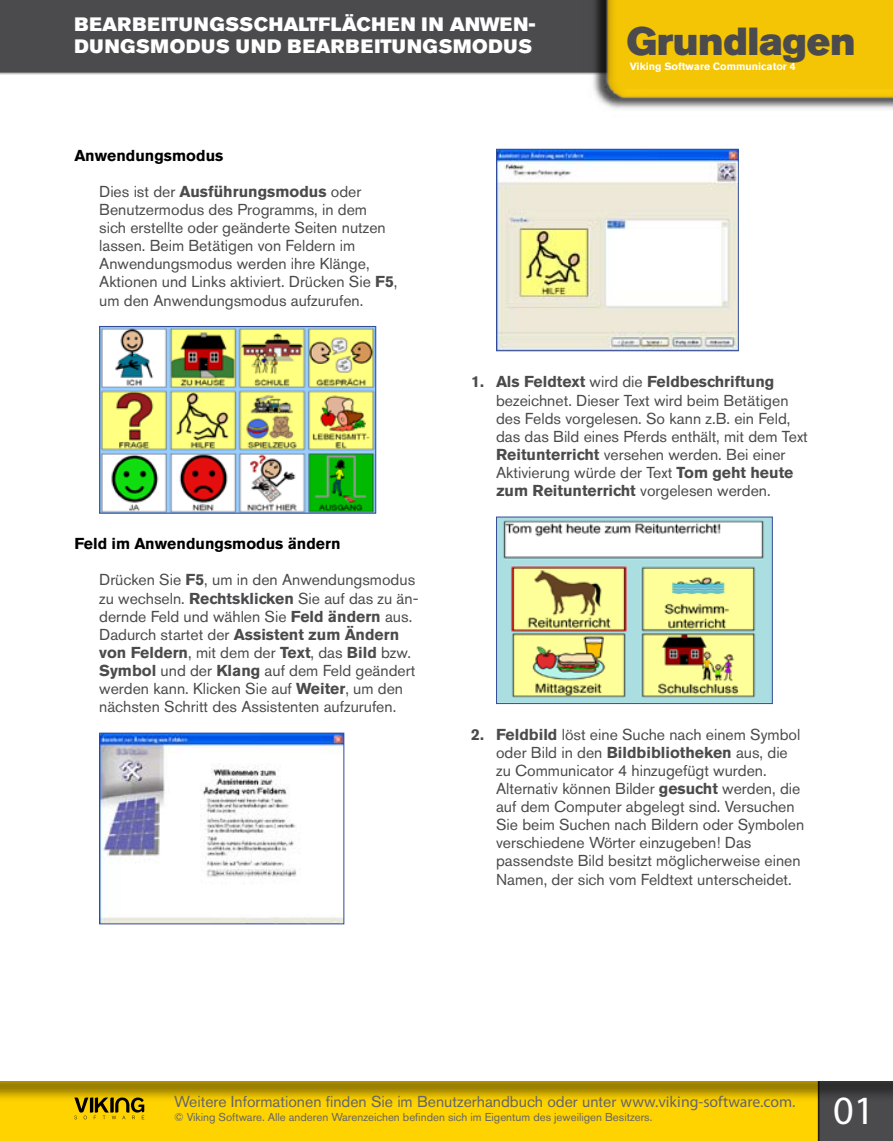
<style>
.page{position:relative;width:893px;height:1141px;background:#fff}
.page>*{position:absolute;margin:0;border:0;box-sizing:border-box;transform-origin:0 0}
.t1{font:40.25px "Myriad Pro";color:#fff}
.t2{font:38.85px "Akzidenz Grotesk BE Super";color:#4b4b4d}
.t3{font:19.25px/22.2px "Akzidenz Grotesk BE Super";letter-spacing:.03em;color:#fff}
.t4{font:15.75px/18px "Akzidenz Grotesk BE";color:#4b4b4d}
.t5{font:15.75px "Akzidenz Grotesk BE";color:#646567}
.t6{font:700 15.75px "Akzidenz Grotesk BE";color:#000}
.t7{font:11.38px "Akzidenz Grotesk BE";color:#646567}
.t8{font:700 10.5px "Akzidenz Grotesk BE";color:#fff}
.s1{font-weight:700}
.s2{font-family:"Myriad Pro"}
</style>
<div class="page">
<div style="left:0;top:0;width:557px;height:74px;background:#4b4b4d"></div>
<img style="left:557px;top:0;width:336px;height:109px">
<div style="left:819px;top:1103px;width:74px;height:38px;background:#4b4b4d"></div>
<div style="left:0;top:1103px;width:819px;height:38px;background:#ffd300"></div>
<div style="left:0;top:1069px;width:893px;height:34px;background:#000;opacity:.44"></div>
<div style="left:0;top:1067px;width:893px;height:14px;background:#fff"></div>
<svg style="left:74px;top:1097px;width:70px;height:22px;background:#a58900"></svg>
<img style="left:101px;top:328px;width:273px;height:184px">
<div style="left:99px;top:326px;width:277px;height:188px;border:1px solid #324a97"></div>
<img style="left:101px;top:735px;width:241px;height:187px">
<div style="left:99px;top:733px;width:245px;height:191px;border:1px solid #324a97"></div>
<img style="left:498px;top:151px;width:239px;height:198px">
<div style="left:496px;top:149px;width:243px;height:202px;border:1px solid #324a97"></div>
<img style="left:498px;top:519px;width:273px;height:183px">
<div style="left:496px;top:517px;width:277px;height:187px;border:1px solid #324a97"></div>
<p class="t3" style="left:74px;top:13px;width:463px">BEARBEITUNGSSCHALTFLÄCHEN IN ANWEN-<br>DUNGSMODUS UND BEARBEITUNGSMODUS</p>
<p class="t6" style="left:74px;top:146px;width:150px">Anwendungsmodus</p>
<p class="t4" style="left:99px;top:182px;width:300px">Dies ist der <span class="s1">Ausführungsmodus</span> oder Benutzermodus des Programms, in dem sich erstellte oder geänderte Seiten nutzen lassen. Beim Betätigen von Feldern im Anwendungsmodus werden ihre Klänge, Aktionen und Links aktiviert. Drücken Sie <span class="s1">F5</span>, um den Anwendungsmodus aufzurufen.</p>
<h2 class="t2" style="left:626px;top:19px;width:231px">Grundlagen</h2>
<p class="t8" style="left:630px;top:61px;width:167px">Viking Software Communicator 4</p>
<p class="t6" style="left:74px;top:535px;width:268px">Feld im Anwendungsmodus ändern</p>
<p class="t4" style="left:99px;top:571px;width:321px">Drücken Sie <span class="s1">F5</span>, um in den Anwendungsmodus zu wechseln. <span class="s1">Rechtsklicken</span> Sie auf das zu än&shy;dernde Feld und wählen Sie <span class="s1">Feld ändern</span> aus.<br>Dadurch startet der <span class="s1">Assistent zum Ändern von Feldern</span>, mit dem der <span class="s1">Text</span>, das <span class="s1">Bild</span> bzw.<br><span class="s1">Symbol</span> und der <span class="s1">Klang</span> auf dem Feld geändert werden kann. Klicken Sie auf <span class="s1">Weiter</span>, um den nächsten Schritt des Assistenten aufzurufen.</p>
<p class="t4" style="left:496px;top:373px;width:313px;text-indent:-25px"><span class="s1">1. Als Feldtext</span> wird die <span class="s1">Feldbeschriftung </span>bezeichnet. Dieser Text wird beim Betätigen des Felds vorgelesen. So kann z.B. ein Feld, das das Bild eines Pferds enthält, mit dem Text <span class="s1">Reitunterricht</span> versehen werden. Bei einer Aktivierung würde der Text <span class="s1">Tom geht heute zum Reitunterricht</span> vorgelesen werden.</p>
<p class="t4" style="left:496px;top:725px;width:310px;text-indent:-25px"><span class="s1">2. Feldbild</span> löst eine Suche nach einem Symbol oder Bild in den <span class="s1">Bildbibliotheken</span> aus, die zu Communicator 4 hinzugefügt wurden.<br>Alternativ können Bilder <span class="s1">gesucht</span> werden, die auf dem Computer abgelegt sind. Versuchen Sie beim Suchen nach Bildern oder Symbolen verschiedene Wörter einzugeben! Das passendste Bild besitzt möglicherweise einen Namen, der sich vom Feldtext unterscheidet.</p>
<p class="t5" style="left:174px;top:1092px;width:623px">Weitere Informationen finden Sie im Benutzerhandbuch oder unter <span class="s2">www.viking-software.com</span>.</p>
<p class="t7" style="left:174px;top:1110px;width:480px">© Viking Software. Alle anderen Warenzeichen befinden sich im Eigentum des jeweiligen Besitzers.</p>
<h1 class="t1" style="left:833px;top:1086px;width:43px">01</h1>
</div>
